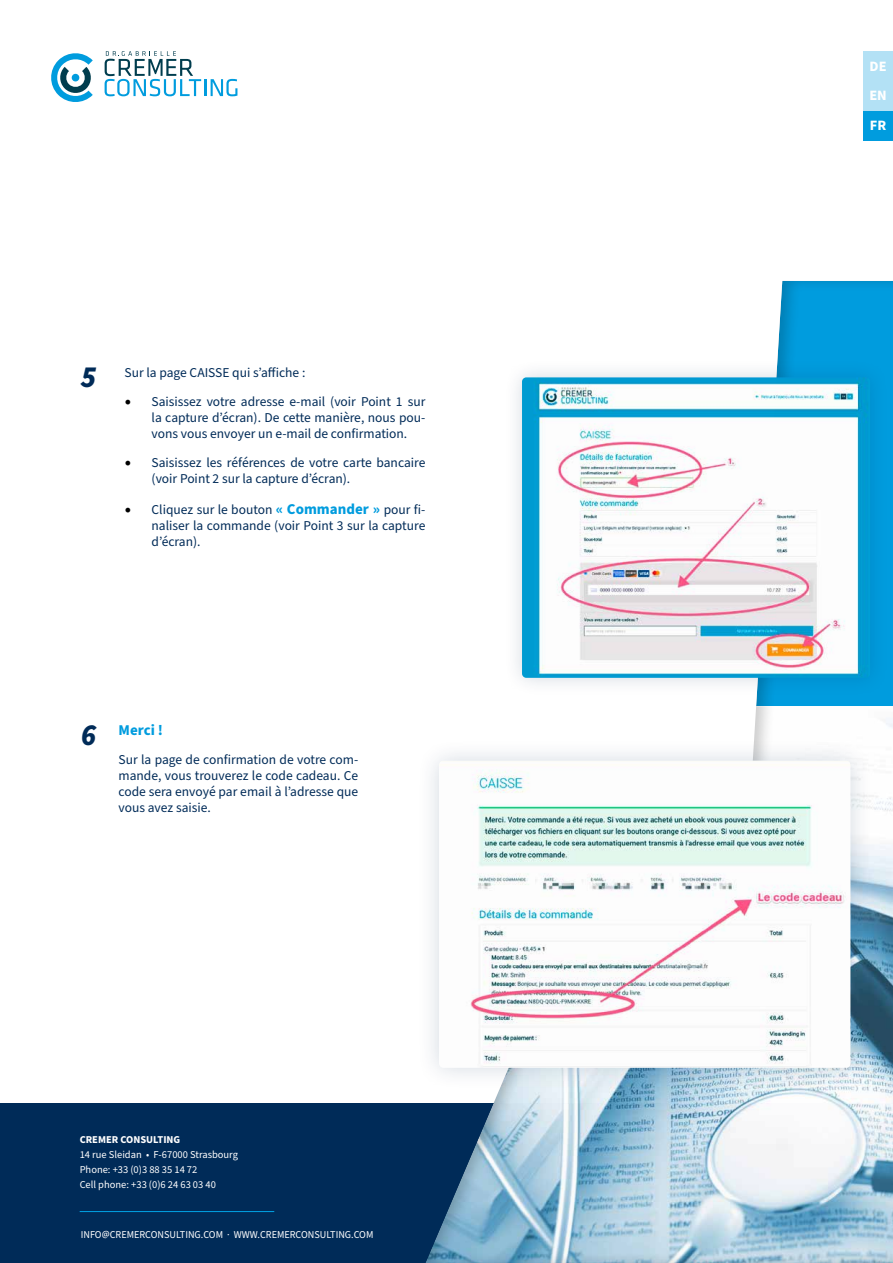
<style>
.page{position:relative;width:893px;height:1263px;background:#fff}
.page>*{position:absolute;margin:0;border:0;box-sizing:border-box;transform-origin:0 0}
.t1{font:italic 900 30px "Source Sans Pro";color:#002b58}
.t2{font:700 15px "Source Sans Pro";color:#009cde}
.t3{font:700 14.25px/29.7px "Source Sans Pro";color:#fff;text-align:justify}
.t4{font:13.5px/16.2px "Source Sans Pro";color:#002b58;text-align:justify}
.t5{font:10.5px/15px "Source Sans Pro";color:#fff}
.t6{font:700 10.5px "Source Sans Pro";color:#fff}
.s1{font-family:"Minion Pro";font-size:18px;color:#000}
.s2{font-weight:700;font-size:15px;color:#009cde}
</style>
<div class="page">
<div style="left:0;top:1103px;width:893px;height:160px;background:#002b58"></div>
<div style="left:424px;top:280px;width:469px;height:983px;background:#000;opacity:.2"></div>
<svg style="left:51px;top:53px;width:42px;height:49px"></svg>
<svg style="left:105px;top:51px;width:132px;height:45px"></svg>
<hr style="left:80px;top:1211px;width:194px;height:1px;background:#009cde">
<div style="left:503px;top:359px;width:386px;height:337px;background:#002b58;opacity:.17"></div>
<img style="left:522px;top:377px;width:348px;height:301px">
<div style="left:416px;top:738px;width:457px;height:353px;background:#002b58;opacity:.17"></div>
<img style="left:439px;top:761px;width:411px;height:307px">
<div style="left:863px;top:51px;width:30px;height:30px;background:#b3e1f5"></div>
<div style="left:863px;top:81px;width:30px;height:30px;background:#b3e1f5"></div>
<div style="left:863px;top:111px;width:30px;height:29px;background:#009cde"></div>
<h1 class="t1" style="left:81px;top:357px;width:17px">5</h1>
<p class="t4" style="left:125px;top:365px;width:182px">Sur la page CAISSE qui s’affiche :</p>
<p class="t4" style="left:152px;top:393px;width:275px;text-indent:-27px"><span class="s1">•</span> Saisissez votre adresse e-mail (voir Point 1 sur la capture d’écran). De cette manière, nous pou&shy;vons vous envoyer un e-mail de confirmation.</p>
<p class="t4" style="left:152px;top:455px;width:275px;text-indent:-27px"><span class="s1">•</span> Saisissez les références de votre carte bancaire (voir Point 2 sur la capture d’écran).</p>
<p class="t4" style="left:152px;top:502px;width:275px;text-indent:-27px"><span class="s1">•</span> Cliquez sur le bouton <span class="s2">« Commander »</span> pour fi&shy;naliser la commande (voir Point 3 sur la capture d’écran).</p>
<h1 class="t1" style="left:81px;top:714px;width:17px">6</h1>
<p class="t2" style="left:119px;top:720px;width:46px">Merci !</p>
<p class="t4" style="left:119px;top:752px;width:241px">Sur la page de confirmation de votre com&shy;mande, vous trouverez le code cadeau. Ce code sera envoyé par email à l’adresse que vous avez saisie.</p>
<p class="t6" style="left:80px;top:1132px;width:102px">CREMER CONSULTING</p>
<p class="t5" style="left:80px;top:1147px;width:160px">14 rue Sleidan • F-67000 Strasbourg<br>Phone: +33 (0)3 88 35 14 72<br>Cell phone: +33 (0)6 24 63 03 40</p>
<p class="t5" style="left:81px;top:1227px;width:294px">INFO@CREMERCONSULTING.COM · WWW.CREMERCONSULTING.COM</p>
<p class="t3" style="left:869px;top:51px;width:19px">DE EN FR</p>
</div>
